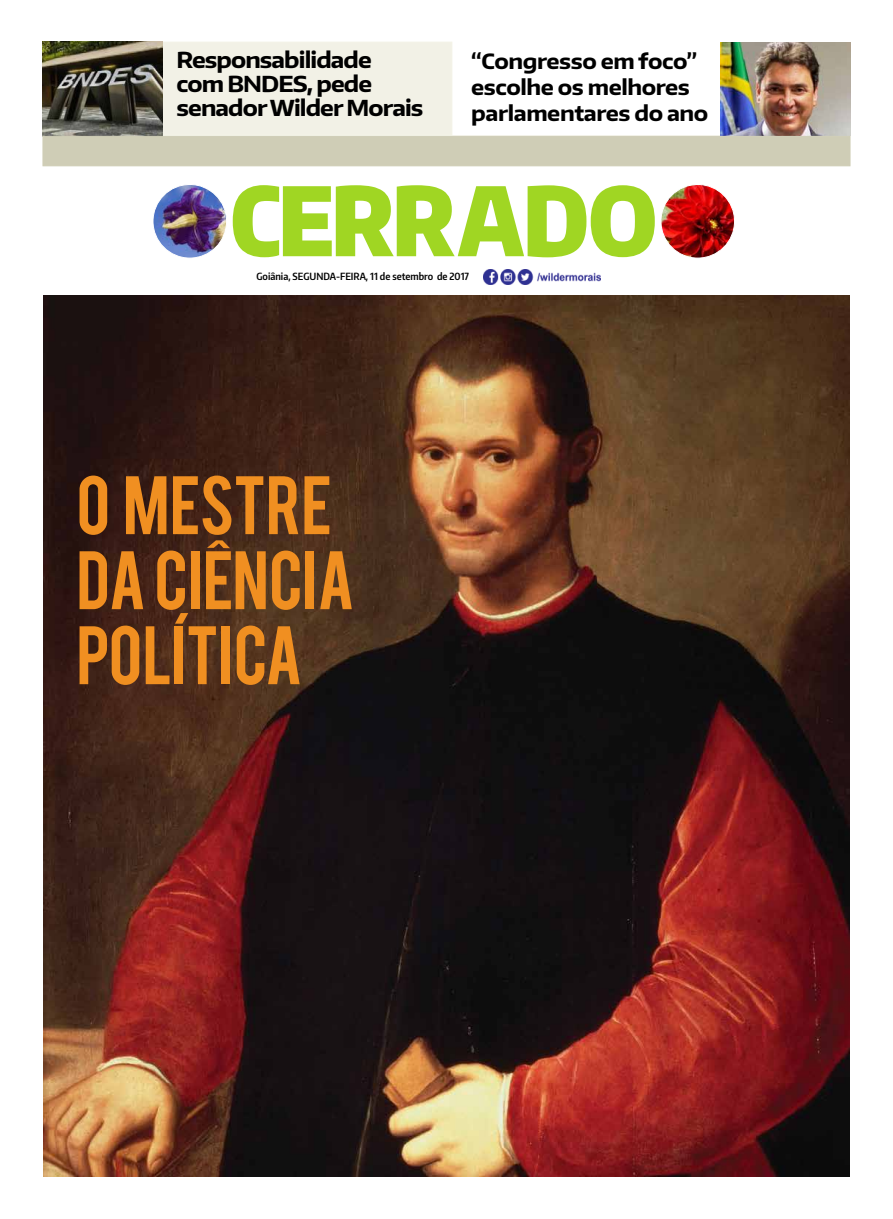
<style>
.page{position:relative;width:893px;height:1219px;background:#fff}
.page>*{position:absolute;margin:0;border:0;box-sizing:border-box;transform-origin:0 0}
.t1{font:900 94.6px "Encode Sans Condensed";letter-spacing:-.015em;color:#a0d623}
.t2{font:65px/75px "Bebas";letter-spacing:-.005em;color:#f08f21}
.t3{font:700 22px/24px "Encode Sans Wide";letter-spacing:-.04em;color:#000}
.t4{font:700 21px/26px "Encode Sans Wide";letter-spacing:-.02em;color:#000}
.t5{font:600 9.9px "Encode Sans Condensed";color:#000}
</style>
<div class="page">
<div style="left:43px;top:42px;width:409px;height:93px;background:#f2f1e6"></div>
<img style="left:483px;top:270px;width:118px;height:15px">
<img style="left:661px;top:184px;width:73px;height:74px;border-radius:37px">
<div style="left:660px;top:184px;width:75px;height:75px;border:1px solid #fff;border-radius:50%"></div>
<img style="left:153px;top:184px;width:74px;height:74px;border-radius:37px">
<div style="left:152px;top:184px;width:75px;height:75px;border:1px solid #fff;border-radius:50%"></div>
<div style="left:43px;top:135px;width:807px;height:31px;background:#f4f3e6"></div>
<img style="left:720px;top:42px;width:130px;height:94px">
<img style="left:44px;top:295px;width:805px;height:881px">
<svg style="left:175px;top:613px;width:13px;height:11px"></svg>
<svg style="left:207px;top:540px;width:23px;height:8px"></svg>
<img style="left:43px;top:42px;width:120px;height:94px">
<div style="left:43px;top:136px;width:807px;height:30px;background:#cfcdb6"></div>
<p class="t3" style="left:176px;top:47px;width:248px">Responsabilidade com BNDES, pede senador Wilder Morais</p>
<p class="t4" style="left:471px;top:48px;width:239px">“Congresso em foco” escolhe os melhores parlamentares do ano</p>
<h1 class="t1" style="left:230px;top:159px;width:429px">CERRADO</h1>
<p class="t5" style="left:257px;top:270px;width:214px">Goiânia, segunda-feira, 11 de setembro de 2017</p>
<h2 class="t2" style="left:77px;top:463px;width:280px">O MESTRE<br>DA CIENCIA<br>POLITICA</h2>
</div>
